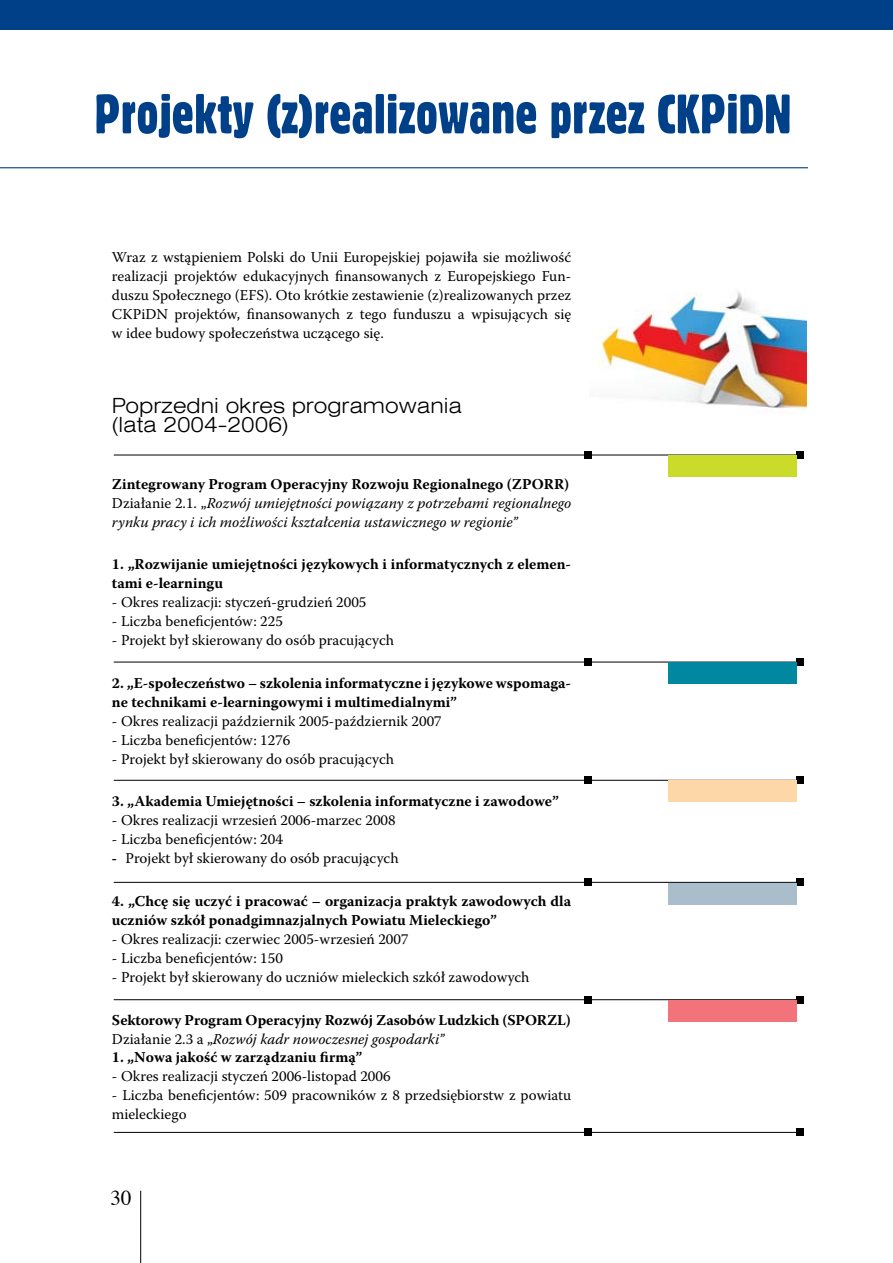
<style>
.page{position:relative;width:893px;height:1263px;background:#fff}
.page>*{position:absolute;margin:0;border:0;box-sizing:border-box;transform-origin:0 0}
.t1{font:54px "Gothic 821 Cn EU";color:#004089}
.t2{font:21px/18.9px "Swis 721 Lt Ex EU";color:#000}
.t3{font:21px "Times";color:#000}
.t4{font:15px/18.9px "Warnock Pro";color:#000;text-align:justify}
.t5{font:700 15px/18.9px "Warnock Pro";color:#000}
.t6{font:italic 15px/18.9px "Warnock Pro";color:#000}
.s1{font-weight:700;font-style:normal}
.s2{font-style:normal}
.s3{font-family:"Times New Roman"}
.s4{font-weight:400}
.s5{font-weight:400;font-style:italic}
</style>
<div class="page">
<div style="left:0;top:0;width:893px;height:29px;background:#004089"></div>
<hr style="left:0;top:167px;width:808px;height:1px;background:#004089">
<hr style="left:114px;top:455px;width:689px;height:1px;background:#000">
<hr style="left:114px;top:662px;width:689px;height:1px;background:#000">
<hr style="left:114px;top:780px;width:689px;height:1px;background:#000">
<hr style="left:114px;top:882px;width:689px;height:1px;background:#000">
<hr style="left:114px;top:999px;width:689px;height:1px;background:#000">
<hr style="left:114px;top:1132px;width:689px;height:1px;background:#000">
<div style="left:584px;top:452px;width:7px;height:7px;background:#000"></div>
<div style="left:797px;top:452px;width:7px;height:7px;background:#000"></div>
<div style="left:584px;top:659px;width:7px;height:7px;background:#000"></div>
<div style="left:797px;top:659px;width:7px;height:7px;background:#000"></div>
<div style="left:584px;top:777px;width:7px;height:7px;background:#000"></div>
<div style="left:797px;top:777px;width:7px;height:7px;background:#000"></div>
<div style="left:584px;top:879px;width:7px;height:7px;background:#000"></div>
<div style="left:797px;top:879px;width:7px;height:7px;background:#000"></div>
<div style="left:584px;top:996px;width:7px;height:7px;background:#000"></div>
<div style="left:797px;top:996px;width:7px;height:7px;background:#000"></div>
<div style="left:584px;top:1129px;width:7px;height:7px;background:#000"></div>
<div style="left:797px;top:1129px;width:7px;height:7px;background:#000"></div>
<div style="left:668px;top:455px;width:129px;height:21px;background:#cadb2a"></div>
<div style="left:668px;top:662px;width:129px;height:22px;background:#0088a0"></div>
<div style="left:668px;top:781px;width:129px;height:21px;background:#fed7a8"></div>
<div style="left:668px;top:883px;width:129px;height:21px;background:#aabdca"></div>
<div style="left:668px;top:1000px;width:129px;height:21px;background:#f2737a"></div>
<img style="left:601px;top:291px;width:206px;height:123px">
<hr style="left:140px;top:1191px;width:1px;height:72px;background:#000">
<h1 class="t1" style="left:94px;top:81px;width:699px">Projekty (z)realizowane przez CKPiDN</h1>
<p class="t4" style="left:112px;top:247px;width:461px">Wraz z wstąpieniem Polski do Unii Europejskiej pojawiła sie możliwość realizacji projektów edukacyjnych finansowanych z Europejskiego Fun&shy;duszu Społecznego (EFS). Oto krótkie zestawienie (z)realizowanych przez CKPiDN projektów, finansowanych z tego funduszu a wpisujących się w idee budowy społeczeństwa uczącego się.</p>
<h2 class="t2" style="left:112px;top:397px;width:352px">Poprzedni okres programowania (lata 2004-2006)</h2>
<p class="t6" style="left:112px;top:474px;width:461px"><span class="s1">Zintegrowany Program Operacyjny Rozwoju Regionalnego (ZPORR)<br></span><span class="s2">Działanie 2.1. „</span>Rozwój umiejętności powiązany z potrzebami regionalnego rynku pracy i ich możliwości kształcenia ustawicznego w regionie”</p>
<p class="t5" style="left:112px;top:555px;width:461px">1. „Rozwijanie umiejętności językowych i informatycznych z elemen&shy;tami e-learningu</p>
<p class="t4" style="left:112px;top:593px;width:256px">- Okres realizacji: styczeń-grudzień 2005</p>
<p class="t4" style="left:112px;top:611px;width:172px">- Liczba beneficjentów: 225</p>
<p class="t4" style="left:112px;top:630px;width:284px">- Projekt był skierowany do osób pracujących</p>
<p class="t5" style="left:112px;top:673px;width:461px">2. „E-społeczeństwo – szkolenia informatyczne i językowe wspomaga&shy;ne technikami e-learningowymi i multimedialnymi”</p>
<p class="t4" style="left:112px;top:711px;width:331px">- Okres realizacji październik 2005-październik 2007</p>
<p class="t4" style="left:112px;top:730px;width:180px">- Liczba beneficjentów: 1276</p>
<p class="t4" style="left:112px;top:749px;width:284px">- Projekt był skierowany do osób pracujących</p>
<p class="t5" style="left:112px;top:792px;width:448px">3. „Akademia Umiejętności – szkolenia informatyczne i zawodowe”</p>
<p class="t4" style="left:112px;top:811px;width:285px">- Okres realizacji wrzesień 2006-marzec 2008</p>
<p class="t4" style="left:112px;top:830px;width:172px">- Liczba beneficjentów: 204</p>
<p class="t4" style="left:112px;top:848px;width:288px"><span class="s3">-</span> Projekt był skierowany do osób pracujących</p>
<p class="t5" style="left:112px;top:891px;width:461px">4. „Chcę się uczyć i pracować – organizacja praktyk zawodowych dla uczniów szkół ponadgimnazjalnych Powiatu Mieleckiego”</p>
<p class="t4" style="left:112px;top:929px;width:298px">- Okres realizacji: czerwiec 2005-wrzesień 2007</p>
<p class="t4" style="left:112px;top:948px;width:172px">- Liczba beneficjentów: 150</p>
<p class="t4" style="left:112px;top:967px;width:419px">- Projekt był skierowany do uczniów mieleckich szkół zawodowych</p>
<p class="t5" style="left:112px;top:1010px;width:460px">Sektorowy Program Operacyjny Rozwój Zasobów Ludzkich (SPORZL)<br><span class="s4">Działanie 2.3 a „</span><span class="s5">Rozwój kadr nowoczesnej gospodarki”</span></p>
<p class="t5" style="left:112px;top:1048px;width:252px">1. „Nowa jakość w zarządzaniu firmą”</p>
<p class="t4" style="left:112px;top:1067px;width:280px">- Okres realizacji styczeń 2006-listopad 2006</p>
<p class="t4" style="left:112px;top:1085px;width:461px">- Liczba beneficjentów: 509 pracowników z 8 przedsiębiorstw z powiatu mieleckiego</p>
<h2 class="t3" style="left:111px;top:1178px;width:22px">30</h2>
</div>
